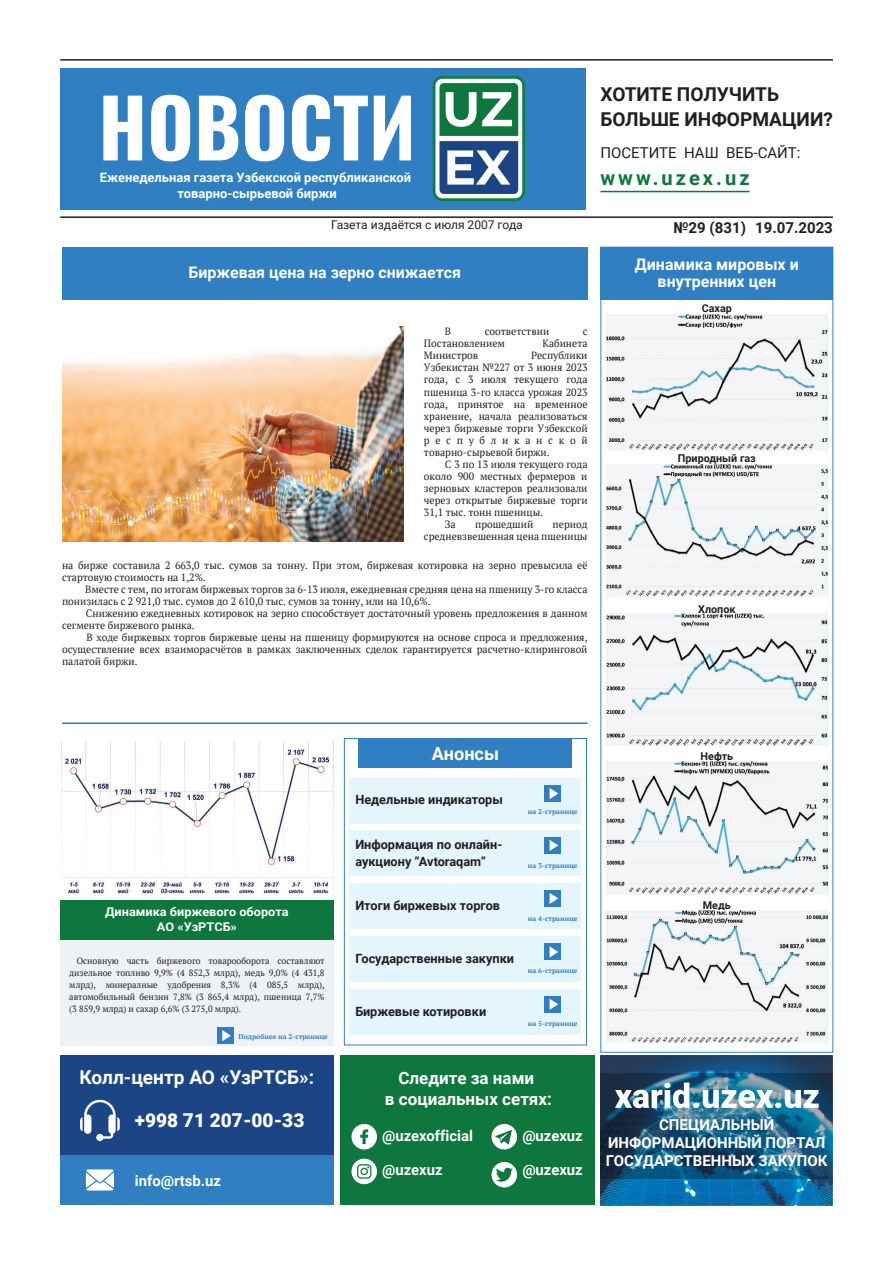
<style>
.page{position:relative;width:893px;height:1263px;background:#fff}
.page>*{position:absolute;margin:0;border:0;box-sizing:border-box;transform-origin:0 0}
.t1{font:700 80.1px "Oswald";color:#fff}
.t2{font:700 20.1px "Roboto";letter-spacing:.15em;color:#0d773d}
.t3{font:700 19.05px/24.6px "Roboto";color:#231f20}
.t4{font:700 19.05px "Roboto";color:#fff}
.t5{font:900 19.05px "Roboto";color:#fff}
.t6{font:700 18px "Roboto";color:#fff}
.t7{font:700 16.95px/21px "Roboto";color:#fff;text-align:center}
.t8{font:700 15.9px/17px "Roboto";color:#fff;text-align:center}
.t9{font:700 15px/18px "Roboto";color:#fff;text-align:center}
.t10{font:15px "Roboto";color:#231f20}
.t11{font:700 15px "Roboto";color:#231f20}
.t12{font:700 14.85px "Roboto";color:#fff}
.t13{font:700 12.9px/15.6px "Roboto";color:#fff;text-align:center}
.t14{font:700 12.75px/17px "Roboto";color:#231f20}
.t15{font:700 12px/14.4px "Roboto";color:#fff;text-align:center;scale:1.06 1}
.t16{font:12px "Roboto";color:#231f20}
.t17{font:700 10.8px "Roboto";color:#231f20}
.t18{font:10.5px/12px "PT Serif";color:#231f20}
.t19{font:9px/12px "PT Serif";color:#231f20;text-align:justify}
.t20{font:700 6.9px "PT Serif";color:#307fc2}
</style>
<div class="page">
<div style="left:60px;top:940px;width:274px;height:105px;background:#eef2f7"></div>
<div style="left:60px;top:900px;width:274px;height:40px;background:#0d773d"></div>
<div style="left:60px;top:68px;width:526px;height:141px;background:#307fc2"></div>
<svg style="left:433px;top:76px;width:92px;height:125px"></svg>
<div style="left:435px;top:79px;width:87px;height:119px;background:#fff;border-radius:7px"></div>
<svg style="left:439px;top:83px;width:79px;height:111px"></svg>
<div style="left:601px;top:247px;width:232px;height:53px;background:#307fc2"></div>
<hr style="left:60px;top:59px;width:773px;height:2px;background:#231f20">
<hr style="left:600px;top:191px;width:149px;height:1px;background:#0d773d">
<hr style="left:60px;top:216px;width:773px;height:2px;background:#231f20">
<div style="left:60px;top:1055px;width:273px;height:150px;background:#1c4585"></div>
<div style="left:340px;top:1055px;width:255px;height:150px;background:#0d773d"></div>
<svg style="left:80px;top:1100px;width:40px;height:41px"></svg>
<div style="left:60px;top:1155px;width:273px;height:50px;background:#307fc2"></div>
<svg style="left:86px;top:1169px;width:28px;height:21px"></svg>
<svg style="left:351px;top:1124px;width:26px;height:25px"></svg>
<svg style="left:351px;top:1159px;width:26px;height:25px"></svg>
<svg style="left:492px;top:1162px;width:25px;height:25px"></svg>
<svg style="left:492px;top:1124px;width:25px;height:25px"></svg>
<div style="left:344px;top:738px;width:243px;height:307px;background:#fff;border:1px solid #307fc2"></div>
<div style="left:359px;top:738px;width:213px;height:30px;background:#307fc2"></div>
<div style="left:350px;top:778px;width:231px;height:45px;background:#e5f5fc"></div>
<div style="left:544px;top:785px;width:17px;height:17px;background:#307fc2"></div>
<svg style="left:550px;top:788px;width:8px;height:11px"></svg>
<div style="left:350px;top:831px;width:231px;height:45px;background:#e5f5fc"></div>
<div style="left:544px;top:837px;width:17px;height:17px;background:#307fc2"></div>
<svg style="left:550px;top:840px;width:8px;height:11px"></svg>
<div style="left:350px;top:884px;width:231px;height:45px;background:#e5f5fc"></div>
<div style="left:350px;top:937px;width:231px;height:45px;background:#e5f5fc"></div>
<div style="left:350px;top:989px;width:231px;height:46px;background:#e5f5fc"></div>
<div style="left:544px;top:996px;width:17px;height:16px;background:#307fc2"></div>
<svg style="left:550px;top:999px;width:8px;height:11px"></svg>
<div style="left:544px;top:890px;width:17px;height:17px;background:#307fc2"></div>
<svg style="left:550px;top:893px;width:8px;height:11px"></svg>
<div style="left:217px;top:1027px;width:17px;height:17px;background:#307fc2"></div>
<svg style="left:222px;top:1030px;width:9px;height:11px"></svg>
<div style="left:544px;top:944px;width:17px;height:16px;background:#307fc2"></div>
<svg style="left:550px;top:946px;width:8px;height:11px"></svg>
<img style="left:601px;top:1055px;width:232px;height:150px">
<svg style="left:601px;top:1073px;width:232px;height:106px;background:#1c5475"></svg>
<svg style="left:615px;top:1082px;width:204px;height:26px"></svg>
<hr style="left:62px;top:722px;width:526px;height:2px;background:#307fc2">
<img style="left:607px;top:314px;width:221px;height:137px">
<img style="left:607px;top:464px;width:221px;height:133px">
<img style="left:607px;top:614px;width:221px;height:131px">
<img style="left:607px;top:762px;width:221px;height:132px">
<img style="left:607px;top:911px;width:221px;height:131px">
<div style="left:62px;top:247px;width:526px;height:53px;background:#307fc2"></div>
<img style="left:62px;top:327px;width:342px;height:214px">
<img style="left:61px;top:739px;width:273px;height:158px">
<h1 class="t1" style="left:98px;top:57px;width:319px">НОВОСТИ</h1>
<p class="t13" style="left:100px;top:170px;width:313px">Еженедельная газета Узбекской республиканской товарно-сырьевой биржи</p>
<p class="t16" style="left:331px;top:217px;width:193px">Газета издаётся с июля 2007 года</p>
<h3 class="t8" style="left:188px;top:263px;width:274px">Биржевая цена на зерно снижается</h3>
<p class="t18" style="left:445px;top:326px;width:8px">В</p>
<p class="t18" style="left:485px;top:326px;width:66px">соответствии</p>
<p class="t18" style="left:583px;top:326px;width:6px">с</p>
<p class="t18" style="left:424px;top:338px;width:83px">Постановлением</p>
<p class="t18" style="left:542px;top:338px;width:47px">Кабинета</p>
<p class="t18" style="left:424px;top:350px;width:56px">Министров</p>
<p class="t18" style="left:424px;top:350px;width:165px;text-align:justify;text-indent:107px">Республики Узбекистан №227 от 3 июня 2023 года, с 3 июля текущего года пшеница 3-го класса урожая 2023 года, принятое на временное хранение, начала реализоваться через биржевые торги Узбекской республиканской товарно-сырьевой биржи.</p>
<p class="t18" style="left:445px;top:458px;width:144px">С 3 по 13 июля текущего года</p>
<p class="t18" style="left:424px;top:470px;width:165px">около 900 местных фермеров и</p>
<p class="t18" style="left:424px;top:482px;width:165px">зерновых кластеров реализовали</p>
<p class="t18" style="left:424px;top:494px;width:165px">через открытые биржевые торги</p>
<p class="t18" style="left:424px;top:506px;width:121px">31,1 тыс. тонн пшеницы.</p>
<p class="t18" style="left:445px;top:518px;width:12px">За</p>
<p class="t18" style="left:475px;top:518px;width:60px">прошедший</p>
<p class="t18" style="left:424px;top:518px;width:165px;text-align:right">период<br>средневзвешенная цена пшеницы</p>
<p class="t18" style="left:62px;top:560px;width:527px">на бирже составила 2 663,0 тыс. сумов за тонну. При этом, биржевая котировка на зерно превысила её стартовую стоимость на 1,2%.</p>
<p class="t18" style="left:62px;top:584px;width:527px;text-indent:23px">Вместе с тем, по итогам биржевых торгов за 6-13 июля, ежедневная средняя цена на пшеницу 3-го класса понизилась с 2 921,0 тыс. сумов до 2 610,0 тыс. сумов за тонну, или на 10,6%.</p>
<p class="t18" style="left:62px;top:608px;width:527px;text-indent:24px">Снижению ежедневных котировок на зерно способствует достаточный уровень предложения в данном сегменте биржевого рынка.</p>
<p class="t18" style="left:62px;top:632px;width:527px;text-align:justify;text-indent:25px">В ходе биржевых торгов биржевые цены на пшеницу формируются на основе спроса и предложения, осуществление всех взаиморасчётов в рамках заключенных сделок гарантируется расчетно-клиринговой палатой биржи.</p>
<h3 class="t3" style="left:600px;top:81px;width:234px">ХОТИТЕ ПОЛУЧИТЬ<br>БОЛЬШЕ ИНФОРМАЦИИ?</h3>
<h3 class="t10" style="left:600px;top:143px;width:201px">ПОСЕТИТЕ НАШ ВЕБ-САЙТ:</h3>
<h2 class="t2" style="left:600px;top:163px;width:151px">www.uzex.uz</h2>
<h3 class="t11" style="left:673px;top:217px;width:161px">№29 (831) 19.07.2023</h3>
<h3 class="t8" style="left:635px;top:256px;width:165px">Динамика мировых и внутренних цен</h3>
<p class="t17" style="left:702px;top:301px;width:32px">Сахар</p>
<p class="t17" style="left:678px;top:451px;width:79px">Природный газ</p>
<p class="t17" style="left:698px;top:601px;width:39px">Хлопок</p>
<p class="t15" style="left:105px;top:904px;width:175px">Динамика биржевого оборота<br>АО «УзРТСБ»</p>
<p class="t19" style="left:69px;top:954px;width:257px;text-indent:7px">Основную часть биржевого товарооборота составляют дизельное топливо 9,9% (4 852,3 млрд), медь 9,0% (4 431,8 млрд), минералные удобрения 8,3% (4 085,5 млрд), автомобильный бензин 7,8% (3 865,4 млрд), пшеница 7,7% (3 859,9 млрд) и сахар 6,6% (3 275,0 млрд).</p>
<p class="t20" style="left:239px;top:1032px;width:91px">Подробнее на 2-странице</p>
<h3 class="t4" style="left:80px;top:1063px;width:236px">Колл-центр АО «УзРТСБ»:</h3>
<h3 class="t5" style="left:135px;top:1107px;width:171px">+998 71 207-00-33</h3>
<h3 class="t12" style="left:135px;top:1171px;width:88px">info@rtsb.uz</h3>
<h3 class="t6" style="left:432px;top:740px;width:69px">Анонсы</h3>
<p class="t14" style="left:355px;top:791px;width:149px">Недельные индикаторы</p>
<p class="t14" style="left:355px;top:835px;width:148px">Информация по онлайн&shy;аукциону “Аvtoraqam”</p>
<p class="t14" style="left:355px;top:896px;width:146px">Итоги биржевых торгов</p>
<p class="t14" style="left:355px;top:949px;width:160px">Государственные закупки</p>
<p class="t14" style="left:355px;top:1002px;width:132px">Биржевые котировки</p>
<p class="t20" style="left:528px;top:807px;width:51px">на 2-странице</p>
<p class="t20" style="left:528px;top:861px;width:51px">на 3-странице</p>
<p class="t20" style="left:528px;top:914px;width:51px">на 4-странице</p>
<p class="t20" style="left:528px;top:966px;width:51px">на 6-странице</p>
<p class="t20" style="left:528px;top:1019px;width:51px">на 5-странице</p>
<h3 class="t7" style="left:385px;top:1067px;width:168px">Следите за нами<br>в социальных сетях:</h3>
<h3 class="t12" style="left:382px;top:1126px;width:92px">@uzexofficial</h3>
<h3 class="t12" style="left:382px;top:1159px;width:62px">@uzexuz</h3>
<h3 class="t12" style="left:522px;top:1126px;width:62px">@uzexuz</h3>
<h3 class="t12" style="left:522px;top:1159px;width:62px">@uzexuz</h3>
<p class="t17" style="left:701px;top:748px;width:34px">Нефть</p>
<p class="t17" style="left:703px;top:898px;width:29px">Медь</p>
<h3 class="t9" style="left:606px;top:1115px;width:223px">СПЕЦИАЛЬНЫЙ<br>ИНФОРМАЦИОННЫЙ ПОРТАЛ<br>ГОСУДАРСТВЕННЫХ ЗАКУПОК</h3>
</div>
